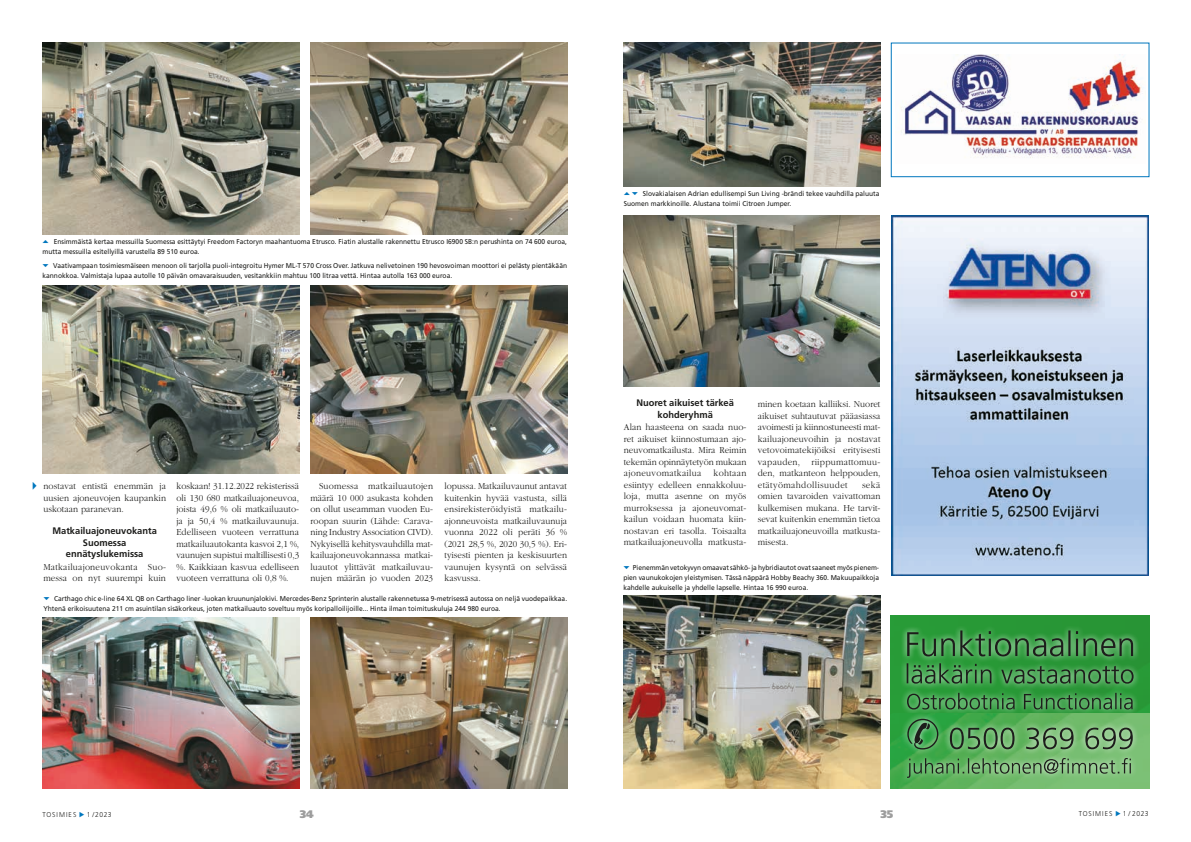
<style>
.page{position:relative;width:1191px;height:842px;background:#fff}
.page>*{position:absolute;margin:0;border:0;box-sizing:border-box;transform-origin:0 0}
.t1{font:900 11px "Frutiger";color:#9d9d9d}
.t2{font:300 9.5px/11.5px "Garamond";letter-spacing:.005em;color:#1d1d1b;text-align:justify;scale:.95 1}
.t3{font:700 9.5px/11.5px "Frutiger";color:#1d1d1b;text-align:center}
.t4{font:300 9.5px/11.5px "Garamond";letter-spacing:.025em;color:#1d1d1b;scale:.95 1}
.t5{font:7px/10px "Frutiger";color:#1d1d1b;scale:.95 1}
.t6{font:300 7px "Frutiger";letter-spacing:.14em;color:#1d1d1b;scale:.96 1}
.s1{font-family:"European Pi Three";color:#0077be}
.s2{font-family:"European Pi Three";font-weight:400;font-size:9px;color:#0077be}
</style>
<div class="page">
<div style="left:890px;top:616px;width:259px;height:98px;background:#289936"></div>
<div style="left:900px;top:624px;width:239px;height:65px;background:#fff;opacity:.9"></div>
<svg style="left:906px;top:663px;width:227px;height:21px"></svg>
<svg style="left:907px;top:630px;width:226px;height:26px"></svg>
<div style="left:900px;top:686px;width:238px;height:28px;background:#fff;opacity:.9"></div>
<svg style="left:907px;top:693px;width:225px;height:16px;background:#418b4a"></svg>
<svg style="left:890px;top:713px;width:259px;height:75px;background:#60b561"></svg>
<div style="left:900px;top:713px;width:238px;height:70px;background:#fff;opacity:.9"></div>
<svg style="left:907px;top:758px;width:223px;height:20px;background:#6ca569"></svg>
<svg style="left:907px;top:719px;width:225px;height:30px;background:#5e9d5f"></svg>
<div style="left:890px;top:43px;width:259px;height:134px;border:1px solid #0077be"></div>
<img style="left:900px;top:54px;width:244px;height:104px">
<img style="left:891px;top:215px;width:257px;height:361px">
<img style="left:43px;top:286px;width:256px;height:188px">
<img style="left:310px;top:286px;width:257px;height:188px">
<img style="left:624px;top:43px;width:256px;height:143px">
<img style="left:623px;top:215px;width:257px;height:171px">
<img style="left:623px;top:595px;width:257px;height:193px">
<img style="left:43px;top:617px;width:256px;height:171px">
<img style="left:310px;top:617px;width:257px;height:171px">
<img style="left:43px;top:43px;width:256px;height:192px">
<img style="left:310px;top:42px;width:257px;height:193px">
<p class="t5" style="left:43px;top:236px;width:553px"><span class="s1">C</span> Ensimmäistä kertaa messuilla Suomessa esittäytyi Freedom Factoryn maahantuoma Etrusco. Fiatin alustalle rakennettu Etrusco I6900 SB:n perushinta on 74 600 euroa, mutta messuilla esitellyillä varustella 89 510 euroa.</p>
<p class="t5" style="left:43px;top:261px;width:553px"><span class="s1">D</span> Vaativampaan tosimiesmäiseen menoon oli tarjolla puoli-integroitu Hymer ML-T 570 Cross Over. Jatkuva nelivetoinen 190 hevosvoiman moottori ei pelästy pientäkään kannokkoa. Valmistaja lupaa autolle 10 päivän omavaraisuuden, vesitankkiin mahtuu 100 litraa vettä. Hintaa autolla 163 000 euroa.</p>
<p class="t2" style="left:43px;top:481px;width:131px;text-indent:-11px"><span class="s2">A</span> nostavat entistä enemmän ja uusien ajoneuvojen kaupankin uskotaan paranevan.</p>
<p class="t3" style="left:52px;top:525px;width:106px">Matkailuajoneuvokanta<br>Suomessa ennätyslukemissa</p>
<p class="t4" style="left:43px;top:561px;width:131px">Matkailuajoneuvokanta Suo&shy;messa on nyt suurempi kuin</p>
<p class="t2" style="left:176px;top:481px;width:131px">koskaan! 31.12.2022 rekisterissä oli 130 680 matkailuajoneuvoa, joista 49,6 % oli matkailuauto&shy;ja ja 50,4 % matkailuvaunuja.<br>Edelliseen vuoteen verrattuna matkailuautokanta kasvoi 2,1 %, vaunujen supistui maltillisesti 0,3 %. Kaikkiaan kasvua edelliseen vuoteen verrattuna oli 0,8 %.</p>
<p class="t2" style="left:310px;top:481px;width:131px;text-indent:9px">Suomessa matkailuautojen määrä 10 000 asukasta kohden on ollut useamman vuoden Eu&shy;roopan suurin (Lähde: Carava&shy;ning Industry Association CIVD).<br>Nykyisellä kehitysvauhdilla mat&shy;kailuajoneuvokannassa matkai&shy;luautot ylittävät matkailuvau&shy;nujen määrän jo vuoden 2023</p>
<p class="t2" style="left:444px;top:481px;width:131px">lopussa. Matkailuvaunut antavat kuitenkin hyvää vastusta, sillä ensirekisteröidyistä matkailu&shy;ajonneuvoista matkailuvaunuja vuonna 2022 oli peräti 36 % (2021 28,5 %, 2020 30,5 %). Eri&shy;tyisesti pienten ja keskisuurten vaunujen kysyntä on selvässä kasvussa.</p>
<p class="t5" style="left:43px;top:594px;width:553px"><span class="s1">D</span> Carthago chic e-line 64 XL QB on Carthago liner -luokan kruununjalokivi. Mercedes-Benz Sprinterin alustalle rakennetussa 9-metrisessä autossa on neljä vuodepaikkaa.<br>Yhtenä erikoisuutena 211 cm asuintilan sisäkorkeus, joten matkailuauto soveltuu myös koripalloilijoille... Hinta ilman toimituskuluja 244 980 euroa.</p>
<p class="t5" style="left:624px;top:189px;width:271px"><span class="s1">C D</span> Slovakialaisen Adrian edullisempi Sun Living -brändi tekee vauhdilla paluuta<br>Suomen markkinoille. Alustana toimii Citroen Jumper.</p>
<p class="t3" style="left:636px;top:397px;width:96px">Nuoret aikuiset tä rkeä kohderyhmä</p>
<p class="t2" style="left:624px;top:422px;width:131px">Alan haasteena on saada nuo&shy;ret aikuiset kiinnostumaan ajo&shy;neuvomatkailusta. Mira Reimin tekemän opinnäytetyön mukaan ajoneuvomatkailua</p>
<p class="t2" style="left:624px;top:468px;width:131px;text-indent:90px">kohtaan esiintyy edelleen ennakkoluu&shy;loja, mutta asenne on myös murroksessa ja ajoneuvomat&shy;kailun voidaan huomata kiin&shy;nostavan eri tasolla. Toisaalta matkailuajoneuvolla matkusta-</p>
<p class="t2" style="left:758px;top:399px;width:131px">minen koetaan kalliiksi. Nuoret aikuiset suhtautuvat pääasiassa avoimesti ja kiinnostuneesti mat&shy;kailuajoneuvoihin ja nostavat vetovoimatekijöiksi erityisesti vapauden, riippumattomuu&shy;den, matkanteon helppouden, etätyömahdollisuudet</p>
<p class="t2" style="left:758px;top:479px;width:131px;text-align:left;text-indent:104px">sekä omien tavaroiden vaivattoman kulkemisen mukana. He tarvit&shy;sevat kuitenkin enemmän tietoa matkailuajoneuvoilla matkusta&shy;misesta.</p>
<p class="t5" style="left:623px;top:562px;width:271px;text-align:justify"><span class="s1">D</span> Pienemmän vetokyvyn omaavat sähkö- ja hybridiautot ovat saaneet myös pienem&shy;pien vaunukokojen yleistymisen. Tässä näppärä Hobby Beachy 360. Makuupaikkoja kahdelle aukuiselle ja yhdelle lapselle. Hintaa 16 990 euroa.</p>
<p class="t6" style="left:43px;top:811px;width:37px">TOSIMIES</p>
<p class="t6" style="left:87px;top:811px;width:27px">1 /2023</p>
<p class="t1" style="left:300px;top:807px;width:16px">34</p>
<p class="t1" style="left:880px;top:807px;width:14px">35</p>
<p class="t6" style="left:1078px;top:809px;width:37px">TOSIMIES</p>
<p class="t6" style="left:1122px;top:809px;width:28px">1 / 2023</p>
</div>
